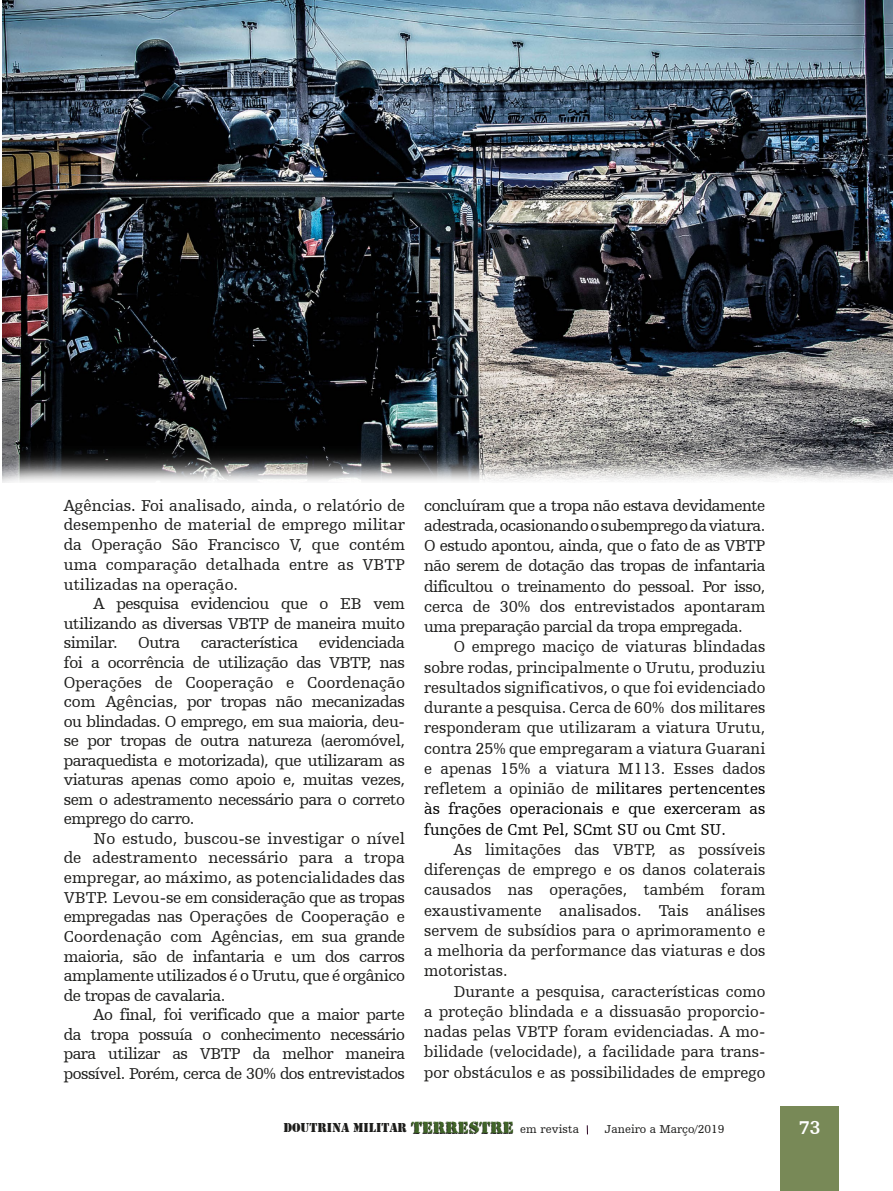
<style>
.page{position:relative;width:893px;height:1191px;background:#fff}
.page>*{position:absolute;margin:0;border:0;box-sizing:border-box;transform-origin:0 0}
.t1{font:700 19.5px "Humanist Slabserif 712 BT";color:#fff}
.t2{font:16.5px/20.2px "Humanist Slabserif 712 BT";letter-spacing:-.03em;color:#1d1d1b;text-align:justify}
.t3{font:13.35px "Army";color:#1d1d1b}
.t4{font:12px "Humanist Slabserif 712 BT";color:#1d1d1b}
.s1{color:#000}
.s2{font-family:"Rubber Stamp Let Plain";font-size:17.1px}
.s3{font-family:"Humanist Slabserif 712 BT";font-size:12px}
</style>
<div class="page">
<div style="left:780px;top:1106px;width:59px;height:85px;background:#788957"></div>
<img style="left:2px;top:0;width:891px;height:483px">
<p class="t2" style="left:64px;top:495px;width:343px;line-height:19.8px">Agências<span class="s1">.</span> Foi analisado, ainda, o relatório de desempenho de material de emprego militar da Operação São Francisco V, que contém uma comparação detalhada entre as VBTP utilizadas na operação.</p>
<p class="t2" style="left:64px;top:594px;width:343px;line-height:19.5px;text-indent:30px">A pesquisa evidenciou que o EB vem utilizando as diversas VBTP de maneira muito similar.</p>
<p class="t2" style="left:64px;top:633px;width:343px;line-height:19.5px;text-indent:255px">evidenciada foi a ocorrência de utilização das VBTP, nas Operações de Cooperação e Coordenação com Agências, por tropas não mecanizadas ou blindadas. O emprego, em sua maioria, deu&shy;se por tropas de outra natureza (aeromóvel, paraquedista e motorizada), que utilizaram as viaturas apenas como apoio e, muitas vezes, sem o adestramento necessário para o correto emprego do carro.</p>
<p class="t2" style="left:64px;top:828px;width:343px;line-height:19.6px;text-indent:30px">No estudo, buscou-se investigar o nível de adestramento necessário para a tropa empregar, ao máximo, as potencialidades das VBTP. Levou-se em consideração que as tropas empregadas nas Operações de Cooperação e Coordenação com Agências, em sua grande maioria, são de infantaria e um dos carros amplamente utilizados é o Urutu, que é orgânico de tropas de cavalaria.</p>
<p class="t2" style="left:64px;top:1004px;width:343px;line-height:19.5px;text-indent:30px">Ao final, foi verificado que a maior parte da tropa possuía o conhecimento necessário para utilizar as VBTP da melhor maneira possível. Porém, cerca de 30% dos entrevistados</p>
<p class="t2" style="left:138px;top:632px;width:43px">Outra</p>
<p class="t2" style="left:201px;top:632px;width:99px">característica</p>
<p class="t2" style="left:424px;top:494px;width:343px">concluíram que a tropa não estava devidamente adestrada, ocasionando o subemprego da viatura.<br>O estudo apontou, ainda, que o fato de as VBTP não serem de dotação das tropas de infantaria dificultou o treinamento do pessoal. Por isso, cerca de 30% dos entrevistados apontaram uma preparação parcial da tropa empregada.</p>
<p class="t2" style="left:424px;top:636px;width:343px;text-indent:30px">O emprego maciço de viaturas blindadas sobre rodas, principalmente o Urutu, produziu resultados significativos, o que foi evidenciado durante a pesquisa. Cerca de 60% dos militares responderam que utilizaram a viatura Urutu, contra 25% que empregaram a viatura Guarani e apenas 15% a viatura M113. Esses dados refletem a opinião de <span class="s1">militares pertencentes às frações operacionais e que exerceram as funções de Cmt Pel, SCmt SU ou Cmt SU.</span></p>
<p class="t2" style="left:424px;top:839px;width:343px;text-indent:30px">As limitações das VBTP, as possíveis diferenças de emprego e os danos colaterais causados nas operações, também foram exaustivamente analisados. Tais análises servem de subsídios para o aprimoramento e a melhoria da performance das viaturas e dos motoristas.</p>
<p class="t2" style="left:424px;top:980px;width:343px;text-indent:30px">Durante a pesquisa, características como a proteção blindada e a dissuasão proporcio&shy;nadas pelas VBTP foram evidenciadas. A mo&shy;bilidade (velocidade), a facilidade para trans&shy;por obstáculos e as possibilidades de emprego</p>
<p class="t3" style="left:283px;top:1120px;width:297px">DOUTRINA MILITAR <span class="s2">TERRESTRE</span> <span class="s3">em revista</span></p>
<p class="t4" style="left:605px;top:1122px;width:121px">Janeiro a Março/2019</p>
<p class="t1" style="left:799px;top:1115px;width:23px">73</p>
</div>
